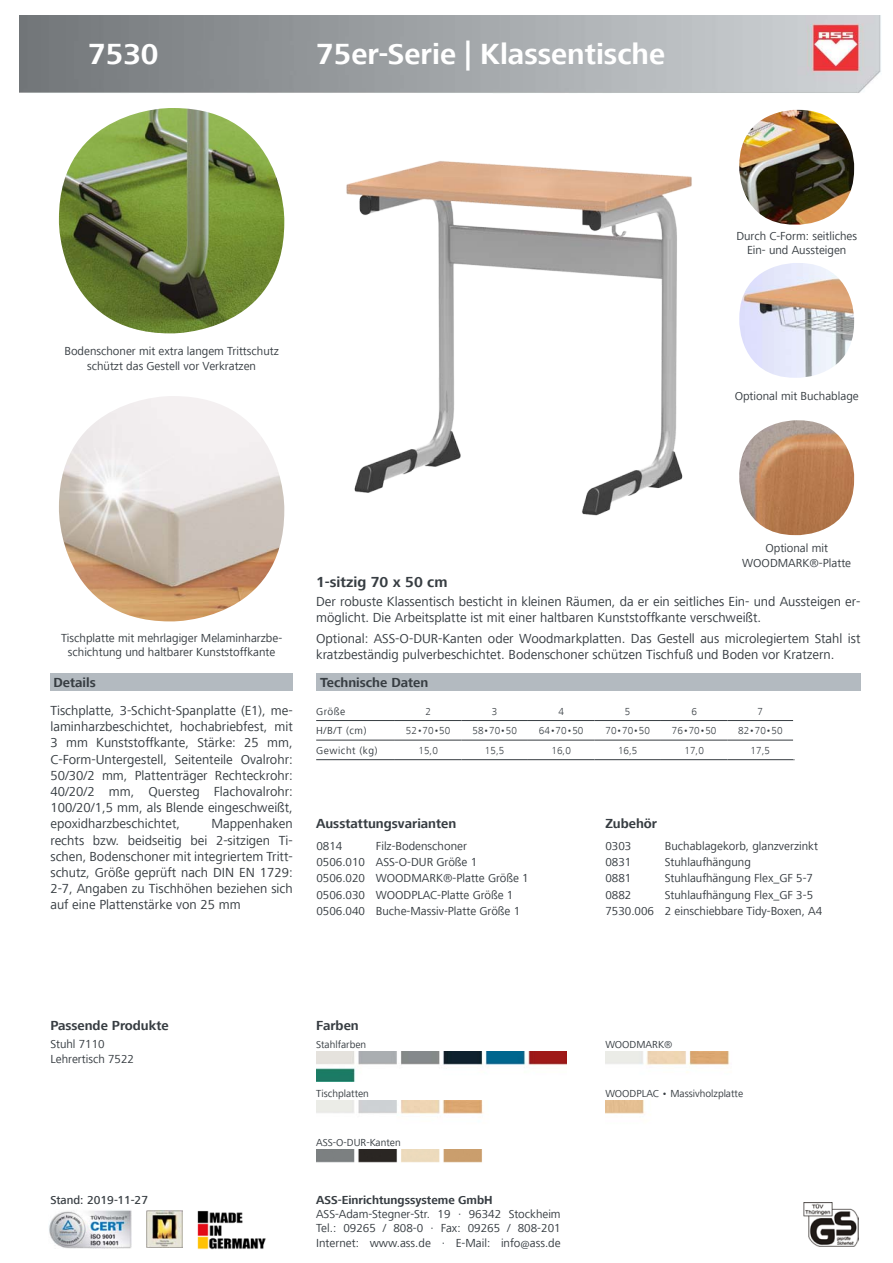
<style>
.page{position:relative;width:893px;height:1263px;background:#fff}
.page>*{position:absolute;margin:0;border:0;box-sizing:border-box;transform-origin:0 0}
.t1{font:700 30px "Frutiger Next LT";color:#fff}
.t2{font:700 15px "Frutiger Next LT";color:#373d42}
.t3{font:13.5px/16.2px "Frutiger Next LT";color:#373d42}
.t4{font:700 13.5px "Frutiger Next LT";color:#373d42}
.t5{font:12px/14.4px "Frutiger Next LT";color:#373d42;text-align:center}
.t6{font:700 12px "Frutiger Next LT";color:#373d42}
.t7{font:500 12px "Frutiger Next LT";color:#373d42}
.t8{font:10.5px "Frutiger Next LT";color:#373d42}
.t9{font:300 10.5px "Frutiger Next LT";color:#373d42}
.t10{font:10.5px "Frutiger Next LT";letter-spacing:.05em;color:#373d42}
</style>
<div class="page">
<img style="left:20px;top:16px;width:861px;height:77px">
<div style="left:50px;top:673px;width:243px;height:17px;background:#b3bac0"></div>
<img style="left:59px;top:396px;width:225px;height:225px">
<img style="left:346px;top:161px;width:346px;height:355px">
<img style="left:59px;top:108px;width:225px;height:225px">
<img style="left:739px;top:110px;width:115px;height:115px">
<img style="left:739px;top:263px;width:115px;height:115px">
<img style="left:739px;top:420px;width:115px;height:115px">
<img style="left:49px;top:1210px;width:82px;height:39px">
<hr style="left:316px;top:720px;width:79px;height:1px;background:#373d42">
<hr style="left:316px;top:740px;width:79px;height:1px;background:#373d42">
<hr style="left:316px;top:759px;width:79px;height:1px;background:#373d42">
<hr style="left:395px;top:720px;width:66px;height:1px;background:#373d42">
<hr style="left:395px;top:740px;width:66px;height:1px;background:#373d42">
<hr style="left:395px;top:759px;width:66px;height:1px;background:#373d42">
<hr style="left:461px;top:720px;width:67px;height:1px;background:#373d42">
<hr style="left:461px;top:740px;width:67px;height:1px;background:#373d42">
<hr style="left:461px;top:759px;width:67px;height:1px;background:#373d42">
<hr style="left:528px;top:720px;width:66px;height:1px;background:#373d42">
<hr style="left:528px;top:740px;width:66px;height:1px;background:#373d42">
<hr style="left:528px;top:759px;width:66px;height:1px;background:#373d42">
<hr style="left:594px;top:720px;width:67px;height:1px;background:#373d42">
<hr style="left:594px;top:740px;width:67px;height:1px;background:#373d42">
<hr style="left:594px;top:759px;width:67px;height:1px;background:#373d42">
<hr style="left:661px;top:720px;width:66px;height:1px;background:#373d42">
<hr style="left:661px;top:740px;width:66px;height:1px;background:#373d42">
<hr style="left:661px;top:759px;width:66px;height:1px;background:#373d42">
<hr style="left:727px;top:720px;width:66px;height:1px;background:#373d42">
<hr style="left:727px;top:740px;width:66px;height:1px;background:#373d42">
<hr style="left:727px;top:759px;width:68px;height:1px;background:#373d42">
<div style="left:316px;top:673px;width:544px;height:17px;background:#b3bac0"></div>
<img style="left:803px;top:1202px;width:56px;height:44px">
<img style="left:317px;top:1052px;width:250px;height:29px">
<img style="left:317px;top:1101px;width:167px;height:13px">
<img style="left:317px;top:1149px;width:165px;height:14px">
<img style="left:606px;top:1052px;width:124px;height:21px">
<img style="left:606px;top:1101px;width:39px;height:13px">
<img style="left:146px;top:1210px;width:36px;height:38px">
<img style="left:197px;top:1211px;width:69px;height:39px">
<h1 class="t1" style="left:88px;top:38px;width:72px">7530</h1>
<h1 class="t1" style="left:316px;top:38px;width:351px">75er-Serie | Klassentische</h1>
<p class="t5" style="left:64px;top:344px;width:216px">Bodenschoner mit extra langem Trittschutz schützt das Gestell vor Verkratzen</p>
<p class="t2" style="left:316px;top:573px;width:133px">1-sitzig 70 x 50 cm</p>
<p class="t5" style="left:736px;top:229px;width:122px">Durch C-Form: seitliches<br>Ein- und Aussteigen</p>
<p class="t5" style="left:735px;top:389px;width:126px">Optional mit Buchablage</p>
<p class="t5" style="left:742px;top:541px;width:110px">Optional mit<br>WOODMARK®-Platte</p>
<p class="t5" style="left:61px;top:631px;width:223px">Tischplatte mit mehrlagiger Melaminharzbe&shy;schichtung und haltbarer Kunststoffkante</p>
<p class="t4" style="left:53px;top:675px;width:44px">Details</p>
<p class="t3" style="left:50px;top:702px;width:244px;text-align:justify">Tischplatte, 3-Schicht-Spanplatte (E1), me&shy;laminharzbeschichtet, hochabriebfest, mit 3 mm Kunststoffkante, Stärke: 25 mm, C-Form-Untergestell, Seitenteile Ovalrohr:<br>50/30/2 mm, Plattenträger Rechteckrohr:<br>40/20/2 mm, Quersteg Flachovalrohr:<br>100/20/1,5 mm, als Blende eingeschweißt, epoxidharzbeschichtet,</p>
<p class="t3" style="left:50px;top:816px;width:244px;text-align:justify;text-indent:161px">Mappenhaken rechts bzw. beidseitig bei 2-sitzigen Ti&shy;schen, Bodenschoner mit integriertem Tritt&shy;schutz, Größe geprüft nach DIN EN 1729:<br>2-7, Angaben zu Tischhöhen beziehen sich auf eine Plattenstärke von 25 mm</p>
<p class="t3" style="left:316px;top:593px;width:546px">Der robuste Klassentisch besticht in kleinen Räumen, da er ein seitliches Ein- und Aussteigen er&shy;möglicht. Die Arbeitsplatte ist mit einer haltbaren Kunststoffkante verschweißt.</p>
<p class="t3" style="left:316px;top:630px;width:546px">Optional: ASS-O-DUR-Kanten oder Woodmarkplatten. Das Gestell aus microlegiertem Stahl ist kratzbeständig pulverbeschichtet. Bodenschoner schützen Tischfuß und Boden vor Kratzern.</p>
<p class="t4" style="left:320px;top:675px;width:110px">Technische Daten</p>
<p class="t8" style="left:316px;top:705px;width:31px">Größe</p>
<p class="t9" style="left:425px;top:705px;width:7px">2</p>
<p class="t9" style="left:492px;top:705px;width:7px">3</p>
<p class="t9" style="left:558px;top:705px;width:7px">4</p>
<p class="t9" style="left:625px;top:705px;width:7px">5</p>
<p class="t9" style="left:691px;top:705px;width:7px">6</p>
<p class="t9" style="left:758px;top:705px;width:7px">7</p>
<p class="t8" style="left:316px;top:725px;width:52px">H/B/T (cm)</p>
<p class="t9" style="left:406px;top:725px;width:46px">52•70•50</p>
<p class="t9" style="left:472px;top:725px;width:46px">58•70•50</p>
<p class="t9" style="left:539px;top:725px;width:46px">64•70•50</p>
<p class="t9" style="left:605px;top:725px;width:46px">70•70•50</p>
<p class="t9" style="left:672px;top:725px;width:46px">76•70•50</p>
<p class="t9" style="left:738px;top:725px;width:46px">82•70•50</p>
<p class="t10" style="left:316px;top:744px;width:63px">Gewicht (kg)</p>
<p class="t9" style="left:418px;top:744px;width:21px">15,0</p>
<p class="t9" style="left:485px;top:744px;width:21px">15,5</p>
<p class="t9" style="left:551px;top:744px;width:21px">16,0</p>
<p class="t9" style="left:618px;top:744px;width:21px">16,5</p>
<p class="t9" style="left:684px;top:744px;width:21px">17,0</p>
<p class="t9" style="left:751px;top:744px;width:21px">17,5</p>
<p class="t4" style="left:316px;top:815px;width:142px">Ausstattungsvarianten</p>
<p class="t4" style="left:605px;top:815px;width:53px">Zubehör</p>
<p class="t5" style="left:316px;top:838px;width:214px;line-height:16.2px;text-align:left;text-indent:60px">Filz-Bodenschoner<br>0506.010 ASS-O-DUR Größe 1<br>0506.020 WOODMARK®-Platte Größe 1<br>0506.030 WOODPLAC-Platte Größe 1<br>0506.040 Buche-Massiv-Platte Größe 1</p>
<p class="t5" style="left:605px;top:839px;width:28px">0303</p>
<p class="t5" style="left:665px;top:839px;width:155px">Buchablagekorb, glanzverzinkt</p>
<p class="t5" style="left:316px;top:839px;width:28px">0814</p>
<p class="t5" style="left:605px;top:855px;width:28px">0831</p>
<p class="t5" style="left:665px;top:855px;width:88px">Stuhlaufhängung</p>
<p class="t5" style="left:605px;top:871px;width:28px">0881</p>
<p class="t5" style="left:665px;top:871px;width:149px">Stuhlaufhängung Flex_GF 5-7</p>
<p class="t5" style="left:605px;top:887px;width:28px">0882</p>
<p class="t5" style="left:605px;top:887px;width:218px;line-height:16.2px;text-align:left;text-indent:60px">Stuhlaufhängung Flex_GF 3-5<br>7530.006 2 einschiebbare Tidy-Boxen, A4</p>
<p class="t4" style="left:50px;top:1017px;width:120px">Passende Produkte</p>
<p class="t4" style="left:316px;top:1017px;width:44px">Farben</p>
<p class="t5" style="left:50px;top:1037px;width:85px;text-align:left">Stuhl 7110<br>Lehrertisch 7522</p>
<p class="t8" style="left:316px;top:1039px;width:51px">Stahlfarben</p>
<p class="t8" style="left:316px;top:1088px;width:54px">Tischplatten</p>
<p class="t7" style="left:50px;top:1193px;width:99px">Stand: 2019-11-27</p>
<p class="t8" style="left:316px;top:1137px;width:86px">ASS-O-DUR-Kanten</p>
<p class="t6" style="left:316px;top:1193px;width:178px">ASS-Einrichtungssysteme GmbH</p>
<p class="t5" style="left:316px;top:1207px;width:246px;text-align:justify">ASS-Adam-Stegner-Str. 19 · 96342 Stockheim Tel.: 09265 / 808-0 · Fax: 09265 / 808-201<br>Internet: www.ass.de · E-Mail: info@ass.de</p>
<p class="t8" style="left:605px;top:1039px;width:69px">WOODMARK®</p>
<p class="t8" style="left:605px;top:1088px;width:139px">WOODPLAC • Massivholzplatte</p>
</div>
